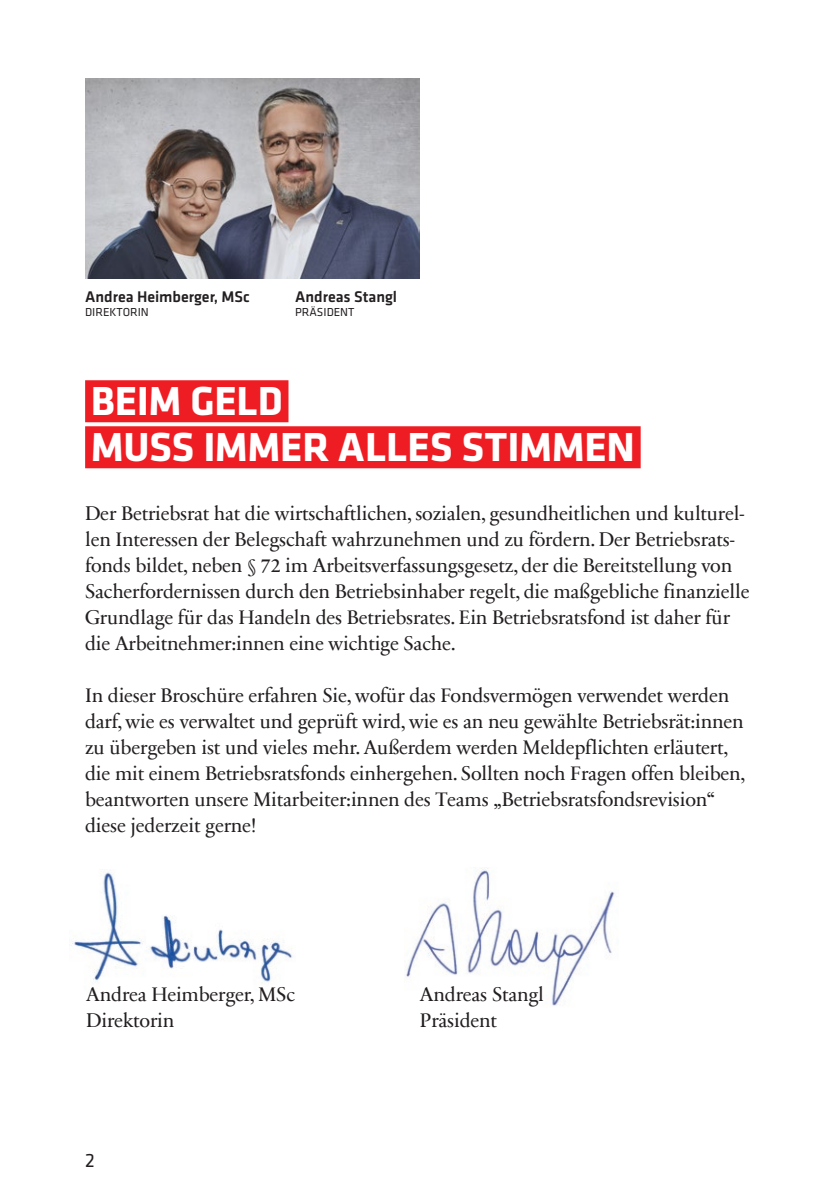
<style>
.page{position:relative;width:840px;height:1191px;background:#fff}
.page>*{position:absolute;margin:0;border:0;box-sizing:border-box;transform-origin:0 0}
.t1{font:700 42px/46px "Klavika Basic";letter-spacing:-.01em;color:#fff}
.t2{font:20px/26px "Sabon Next Com";letter-spacing:-.01em;color:#231f20}
.t3{font:20px "Klavika Basic";color:#231f20}
.t4{font:500 16px "Klavika Basic";color:#231f20}
.t5{font:12px "Klavika Basic";color:#231f20}
</style>
<div class="page">
<img style="left:404px;top:867px;width:211px;height:139px">
<img style="left:70px;top:869px;width:223px;height:113px">
<img style="left:85px;top:78px;width:335px;height:200px">
<div style="left:85px;top:380px;width:203px;height:42px;background:#ee1d23"></div>
<div style="left:85px;top:426px;width:555px;height:42px;background:#ee1d23"></div>
<p class="t4" style="left:85px;top:286px;width:166px">Andrea Heimberger, MSc</p>
<p class="t5" style="left:85px;top:304px;width:65px">DIREKTORIN</p>
<p class="t4" style="left:295px;top:286px;width:103px">Andreas Stangl</p>
<p class="t5" style="left:295px;top:304px;width:61px">PRÄSIDENT</p>
<h1 class="t1" style="left:91px;top:376px;width:545px">BEIM GELD<br>MUSS IMMER ALLES STIMMEN</h1>
<p class="t2" style="left:85px;top:499px;width:665px">Der Betriebsrat hat die wirtschaftlichen, sozialen, gesundheitlichen und kulturel&shy;len Interessen der Belegschaft wahrzunehmen und zu fördern. Der Betriebsrats&shy;fonds bildet, neben § 72 im Arbeitsverfassungsgesetz, der die Bereitstellung von Sacherfordernissen durch den Betriebsinhaber regelt, die maßgebliche finanzielle Grundlage für das Handeln des Betriebsrates. Ein Betriebsratsfond ist daher für die Arbeitnehmer:innen eine wichtige Sache.</p>
<p class="t2" style="left:85px;top:681px;width:661px">In dieser Broschüre erfahren Sie, wofür das Fondsvermögen verwendet werden darf, wie es verwaltet und geprüft wird, wie es an neu gewählte Betriebsrät:innen zu übergeben ist und vieles mehr. Außerdem werden Meldepflichten erläutert, die mit einem Betriebsratsfonds einhergehen. Sollten noch Fragen offen bleiben, beantworten unsere Mitarbeiter:innen des Teams „Betriebsratsfondsrevision“ diese jederzeit gerne!</p>
<p class="t2" style="left:86px;top:980px;width:210px">Andrea Heimberger, MSc<br>Direktorin</p>
<p class="t3" style="left:85px;top:1147px;width:11px">2</p>
<p class="t2" style="left:420px;top:980px;width:125px">Andreas Stangl<br>Präsident</p>
</div>
